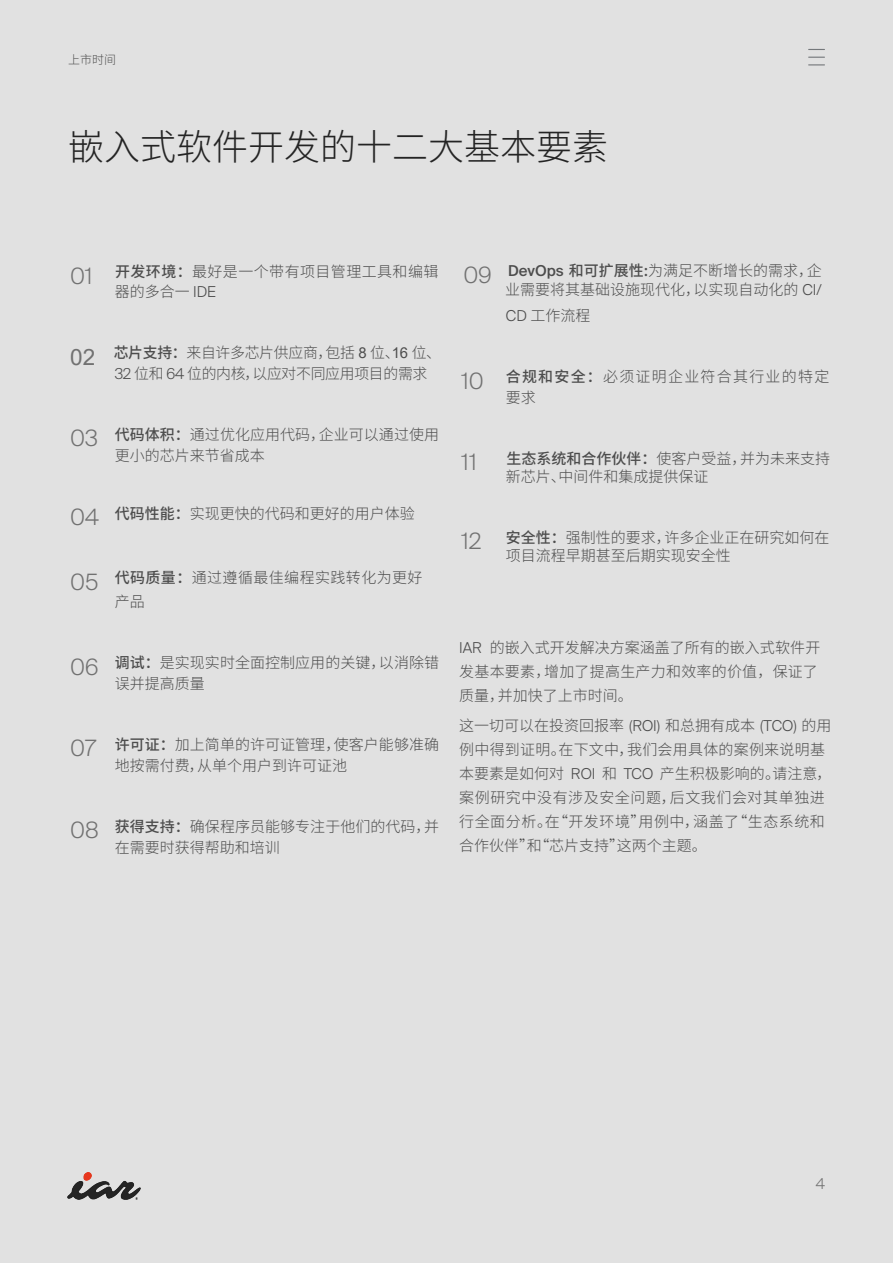
<style>
.page{position:relative;width:893px;height:1263px;background:#e1e1e1}
.page>*{position:absolute;margin:0;border:0;box-sizing:border-box;transform-origin:0 0}
.t1{font:300 36px "Source Han Sans CN";color:#242424}
.t2{font:300 22.5px "Suisse Intl";color:#717171}
.t3{font:300 15px/24px "Source Han Sans CN";color:#4d4d4d}
.t4{font:300 15px/20.1px "Source Han Sans CN";letter-spacing:.03em;color:#4d4d4d}
.t5{font:300 15px/20.7px "Source Han Sans CN";letter-spacing:-.02em;color:#4d4d4d}
.t6{font:300 15px/21px "Source Han Sans CN";letter-spacing:.085em;color:#4d4d4d}
.t7{font:300 15px "Suisse Intl";color:#4d4d4d}
.t8{font:300 12px "Source Han Sans CN";color:#505050}
.s1{font-weight:500}
.s2{font-family:"Suisse Intl"}
.s3{font-family:"Arial";font-weight:400;font-size:22.5px;color:#717171}
.s4{font-family:"Noto Sans SC"}
.s5{font-family:"Arial";font-weight:400}
.s6{font-family:"Suisse Intl";font-size:22.5px;color:#717171}
.s7{font-family:"Suisse Intl";font-weight:500}
</style>
<div class="page">
<svg style="left:808px;top:49px;width:17px;height:1px"></svg>
<svg style="left:808px;top:57px;width:17px;height:1px"></svg>
<svg style="left:808px;top:64px;width:17px;height:1px"></svg>
<img style="left:67px;top:1173px;width:73px;height:26px">
<p class="t8" style="left:68px;top:53px;width:49px">上市时间</p>
<p class="t1" style="left:68px;top:126px;width:542px">嵌入式软件开发的十二大基本要素</p>
<p class="t2" style="left:70px;top:263px;width:24px">01</p>
<p class="t4" style="left:115px;top:262px;width:325px"><span class="s1">开发环境：</span>最好是一个带有项目管理工具和编辑器的多合一 <span class="s2">IDE</span></p>
<p class="t5" style="left:115px;top:343px;width:328px;text-indent:-45px"><span class="s3">02</span> <span class="s1">芯片支持：</span><span class="s4">来自许多芯片供应商，包括</span> <span class="s5">8</span> <span class="s4">位、</span><span class="s5">16</span> <span class="s4">位</span>、<br><span class="s2">32</span> 位和 <span class="s2">64</span> 位的内核，以应对不同应用项目的需求</p>
<p class="t3" style="left:115px;top:424px;width:326px;line-height:21px;text-indent:-45px"><span class="s6">03</span> <span class="s1">代码体积：</span>通过优化应用代码，企业可以通过使用更小的芯片来节省成本</p>
<p class="t3" style="left:70px;top:501px;width:346px"><span class="s6">04</span> <span class="s1">代码性能：</span>实现更快的代码和更好的用户体验</p>
<p class="t4" style="left:115px;top:566px;width:309px;line-height:24px;text-indent:-45px"><span class="s6">05</span> <span class="s1">代码质量：</span>通过遵循最佳编程实践转化为更好产品</p>
<p class="t3" style="left:115px;top:652px;width:326px;line-height:21px;text-indent:-45px"><span class="s6">06</span> <span class="s1">调试：</span>是实现实时全面控制应用的关键，以消除错误并提高质量</p>
<p class="t3" style="left:115px;top:734px;width:326px;line-height:21px;text-indent:-45px"><span class="s6">07</span> <span class="s1">许可证：</span>加上简单的许可证管理，使客户能够准确地按需付费，从单个用户到许可证池</p>
<p class="t3" style="left:115px;top:816px;width:326px;line-height:21px;text-indent:-45px"><span class="s6">08</span> <span class="s1">获得支持：</span>确保程序员能够专注于他们的代码，并在需要时获得帮助和培训</p>
<p class="t3" style="left:463px;top:261px;width:360px;line-height:18.9px;text-align:right"><span class="s6">09</span> <span class="s7">DevOps</span> <span class="s1">和可扩展性:</span>为满足不断增长的需求，企业需要将其基础设施现代化，以实现自动化的 <span class="s2">CI/</span></p>
<p class="t3" style="left:506px;top:304px;width:86px"><span class="s2">CD</span> 工作流程</p>
<p class="t6" style="left:506px;top:366px;width:325px;text-indent:-45px"><span class="s6">10</span> <span class="s1">合规和安全：</span>必须证明企业符合其行业的特定要求</p>
<p class="t2" style="left:461px;top:449px;width:17px">11</p>
<p class="t3" style="left:506px;top:450px;width:326px;line-height:18px"><span class="s1">生态系统和合作伙伴：</span>使客户受益，并为未来支持新芯片、中间件和集成提供保证</p>
<p class="t3" style="left:506px;top:528px;width:325px;line-height:18px;text-indent:-45px"><span class="s6">12</span> <span class="s1">安全性：</span>强制性的要求，许多企业正在研究如何在项目流程早期甚至后期实现安全性</p>
<p class="t3" style="left:459px;top:636px;width:363px"><span class="s2">IAR</span> 的嵌入式开发解决方案涵盖了所有的嵌入式软件开发基本要素，增加了提高生产力和效率的价值，保证了质量，并加快了上市时间。</p>
<p class="t3" style="left:459px;top:714px;width:374px">这一切可以在投资回报率 <span class="s2">(ROI)</span> 和总拥有成本 <span class="s2">(TCO)</span> 的用例中得到证明。在下文中，我们会用具体的案例来说明基本要素是如何对 <span class="s2">ROI</span> 和 <span class="s2">TCO</span> 产生积极影响的。请注意，案例研究中没有涉及安全问题，后文我们会对其单独进行全面分析。在“开发环境”用例中，涵盖了“生态系统和合作伙伴”和“芯片支持”这两个主题。</p>
<p class="t7" style="left:816px;top:1175px;width:11px">4</p>
</div>
